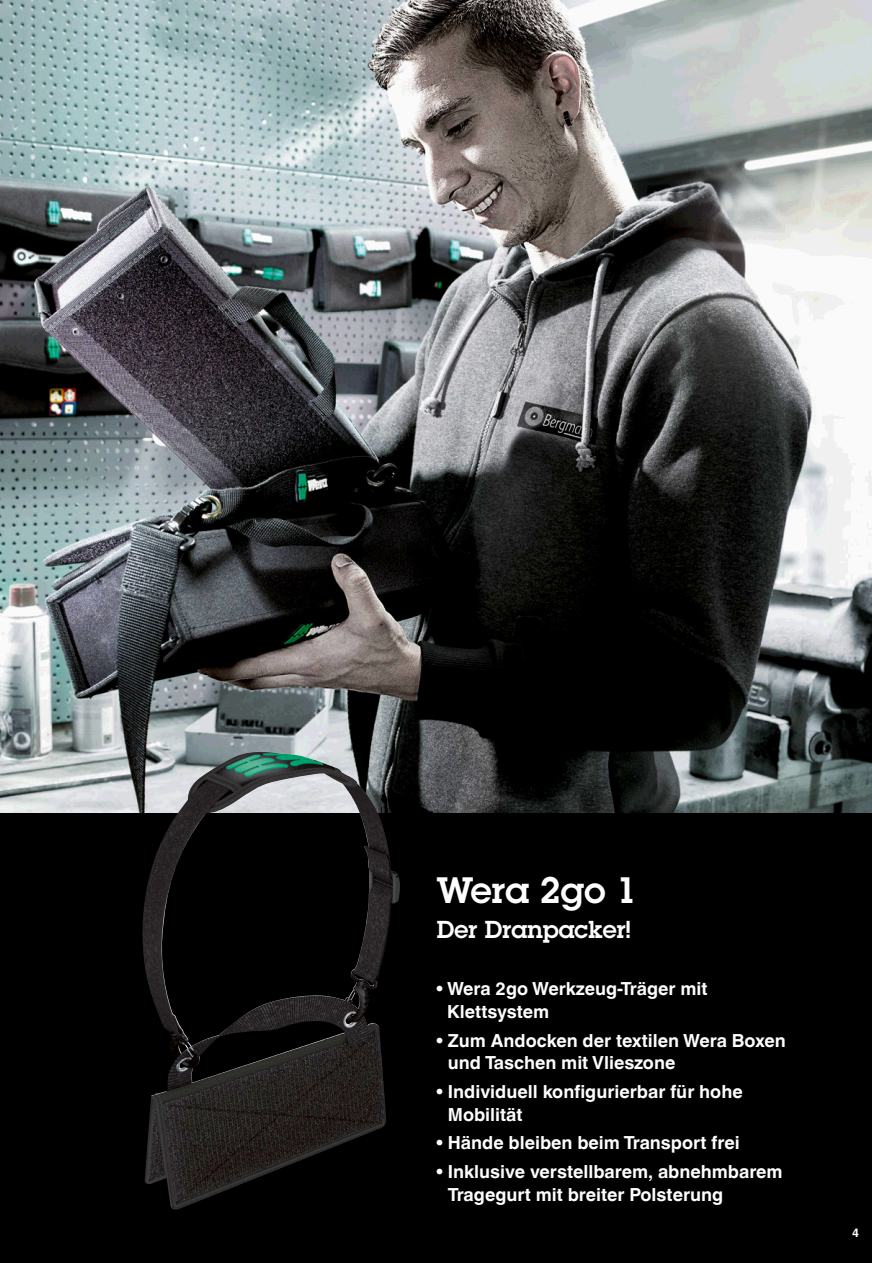
<style>
.page{position:relative;width:872px;height:1263px;background:#000}
.page>*{position:absolute;margin:0;border:0;box-sizing:border-box;transform-origin:0 0}
.t1{font:600 36px "Lubalin Graph Std";color:#fefefe}
.t2{font:600 24px "Lubalin Graph Std";color:#fefefe}
.t3{font:700 18px/22.5px "Helvetica World";color:#fefefe}
.t4{font:700 12px "Helvetica World";color:#fefefe}
</style>
<div class="page">
<img style="left:0;top:0;width:872px;height:812px">
<img style="left:142px;top:752px;width:258px;height:457px">
<h1 class="t1" style="left:437px;top:866px;width:202px">Wera 2go 1</h1>
<h2 class="t2" style="left:437px;top:914px;width:195px">Der Dranpacker!</h2>
<p class="t3" style="left:447px;top:978px;width:262px;text-indent:-11px">• Wera 2go Werkzeug-Träger mit<br>Klettsystem</p>
<p class="t3" style="left:448px;top:1029px;width:339px;text-indent:-12px">• Zum Andocken der textilen Wera Boxen und Taschen mit Vlieszone</p>
<p class="t3" style="left:448px;top:1080px;width:296px;text-indent:-12px">• Individuell konfigurierbar für hohe<br>Mobilität</p>
<p class="t3" style="left:436px;top:1132px;width:305px">• Hände bleiben beim Transport frei</p>
<p class="t3" style="left:448px;top:1161px;width:336px;text-indent:-12px">• Inklusive verstellbarem, abnehmbarem<br>Tragegurt mit breiter Polsterung</p>
<p class="t4" style="left:852px;top:1225px;width:8px">4</p>
</div>
